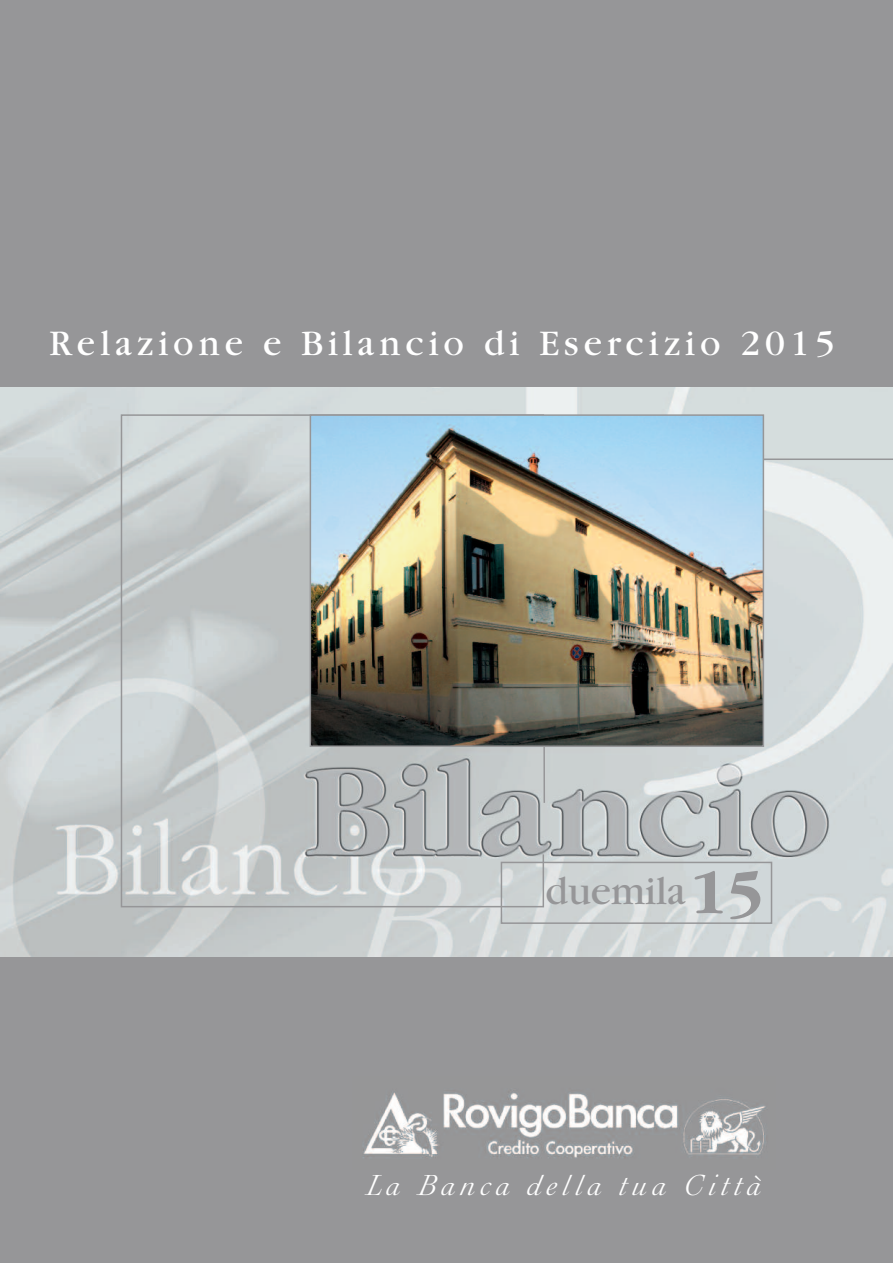
<style>
.page{position:relative;width:893px;height:1263px;background:#fff}
.page>*{position:absolute;margin:0;border:0;box-sizing:border-box;transform-origin:0 0}
.t1{font:41.4px "Garamond";color:#969698}
.t2{font:37.5px "Garamond";letter-spacing:.13em;color:#fff}
.t3{font:30px "Baccara";letter-spacing:.15em;color:#fff}
.s1{font-weight:700;font-size:65.7px}
</style>
<div class="page">
<img style="left:0;top:387px;width:893px;height:570px">
<div style="left:0;top:0;width:893px;height:387px;background:#969698"></div>
<div style="left:0;top:957px;width:893px;height:306px;background:#969698"></div>
<svg style="left:120px;top:414px;width:426px;height:494px;background:#c2c7c7"></svg>
<div style="left:501px;top:862px;width:271px;height:62px;border:2px solid #969698"></div>
<hr style="left:570px;top:458px;width:323px;height:2px;background:#969698">
<img style="left:363px;top:1092px;width:403px;height:66px">
<img style="left:313px;top:417px;width:448px;height:327px">
<div style="left:310px;top:414px;width:454px;height:333px;border:2px solid #969698"></div>
<p class="t2" style="left:49px;top:330px;width:787px">Relazione e Bilancio di Esercizio 2015</p>
<p class="t1" style="left:546px;top:877px;width:219px">duemila<span class="s1">15</span></p>
<p class="t3" style="left:366px;top:1167px;width:396px">La Banca della tua Città</p>
</div>
